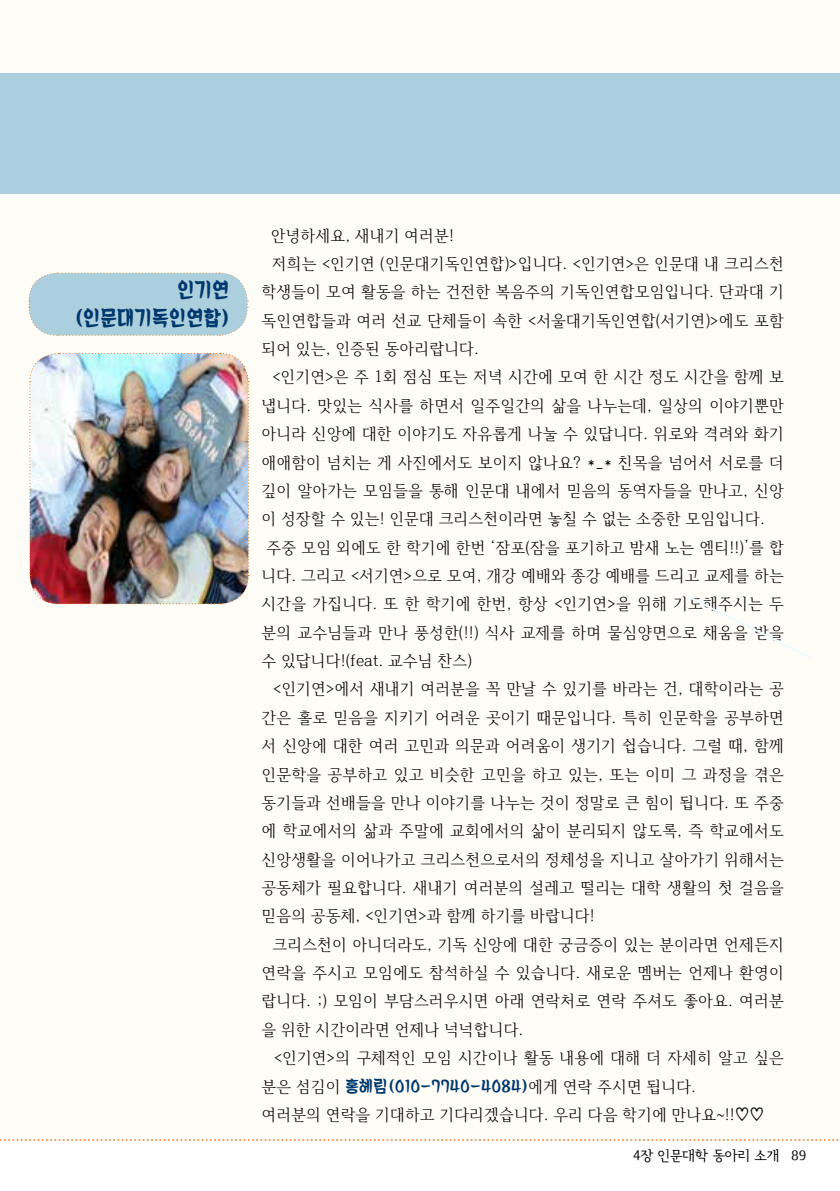
<style>
.page{position:relative;width:840px;height:1191px;background:#fff}
.page>*{position:absolute;margin:0;border:0;box-sizing:border-box;transform-origin:0 0}
.t1{font:20px/28.4px "TT Oboksanghoe B";color:#00386d;text-align:right;scale:.93 1}
.t2{font:16px "HCR Batang";color:#000;scale:.96 1}
.t3{font:16px "TT Oboksanghoe R";color:#00386d;scale:.96 1}
.t4{font:14px "Seoul Hangang M";color:#000}
.s1{font-family:"HCR Batang";color:#000}
</style>
<div class="page">
<svg style="left:0;top:1139px;width:839px;height:2px"></svg>
<div style="left:0;top:74px;width:43px;height:120px;background:#accfdd"></div>
<div style="left:686px;top:595px;width:126px;height:63px;background:#fefcf6"></div>
<img style="left:29px;top:352px;width:220px;height:253px">
<svg style="left:28px;top:272px;width:220px;height:64px;background:#b2d1dd"></svg>
<div style="left:43px;top:74px;width:796px;height:120px;background:#accfdd"></div>
<p class="t1" style="left:75px;top:275px;width:168px">인기연 (인문대기독인연합)</p>
<p class="t2" style="left:270px;top:223px;width:192px">안녕하세요, 새내기 여러분!</p>
<p class="t2" style="left:272px;top:252px;width:534px">저희는 &lt;인기연 (인문대기독인연합)&gt;입니다. &lt;인기연&gt;은 인문대 내 크리스천</p>
<p class="t2" style="left:261px;top:280px;width:545px">학생들이 모여 활동을 하는 건전한 복음주의 기독인연합모임입니다. 단과대 기</p>
<p class="t2" style="left:261px;top:308px;width:545px">독인연합들과 여러 선교 단체들이 속한 &lt;서울대기독인연합(서기연)&gt;에도 포함</p>
<p class="t2" style="left:261px;top:337px;width:228px">되어 있는, 인증된 동아리랍니다.</p>
<p class="t2" style="left:272px;top:365px;width:534px">&lt;인기연&gt;은 주 1회 점심 또는 저녁 시간에 모여 한 시간 정도 시간을 함께 보</p>
<p class="t2" style="left:261px;top:393px;width:545px">냅니다. 맛있는 식사를 하면서 일주일간의 삶을 나누는데, 일상의 이야기뿐만</p>
<p class="t2" style="left:261px;top:422px;width:545px">아니라 신앙에 대한 이야기도 자유롭게 나눌 수 있답니다. 위로와 격려와 화기</p>
<p class="t2" style="left:261px;top:450px;width:545px">애애함이 넘치는 게 사진에서도 보이지 않나요? *_* 친목을 넘어서 서로를 더</p>
<p class="t2" style="left:261px;top:478px;width:545px">깊이 알아가는 모임들을 통해 인문대 내에서 믿음의 동역자들을 만나고, 신앙</p>
<p class="t2" style="left:261px;top:507px;width:525px">이 성장할 수 있는! 인문대 크리스천이라면 놓칠 수 없는 소중한 모임입니다.</p>
<p class="t2" style="left:266px;top:535px;width:540px">주중 모임 외에도 한 학기에 한번 ‘잠포(잠을 포기하고 밤새 노는 엠티!!)’를 합</p>
<p class="t2" style="left:261px;top:563px;width:545px">니다. 그리고 &lt;서기연&gt;으로 모여, 개강 예배와 종강 예배를 드리고 교제를 하는</p>
<p class="t2" style="left:261px;top:592px;width:545px">시간을 가집니다. 또 한 학기에 한번, 항상 &lt;인기연&gt;을 위해 기도해주시는 두</p>
<p class="t2" style="left:261px;top:620px;width:545px">분의 교수님들과 만나 풍성한(!!) 식사 교제를 하며 물심양면으로 채움을 받을</p>
<p class="t2" style="left:261px;top:649px;width:221px">수 있답니다!(feat. 교수님 찬스)</p>
<p class="t2" style="left:273px;top:677px;width:533px">&lt;인기연&gt;에서 새내기 여러분을 꼭 만날 수 있기를 바라는 건, 대학이라는 공</p>
<p class="t2" style="left:261px;top:705px;width:545px">간은 홀로 믿음을 지키기 어려운 곳이기 때문입니다. 특히 인문학을 공부하면</p>
<p class="t2" style="left:261px;top:734px;width:545px">서 신앙에 대한 여러 고민과 의문과 어려움이 생기기 쉽습니다. 그럴 때, 함께</p>
<p class="t2" style="left:261px;top:762px;width:545px">인문학을 공부하고 있고 비슷한 고민을 하고 있는, 또는 이미 그 과정을 겪은</p>
<p class="t2" style="left:261px;top:790px;width:545px">동기들과 선배들을 만나 이야기를 나누는 것이 정말로 큰 힘이 됩니다. 또 주중</p>
<p class="t2" style="left:261px;top:819px;width:545px">에 학교에서의 삶과 주말에 교회에서의 삶이 분리되지 않도록, 즉 학교에서도</p>
<p class="t2" style="left:261px;top:847px;width:545px">신앙생활을 이어나가고 크리스천으로서의 정체성을 지니고 살아가기 위해서는</p>
<p class="t2" style="left:261px;top:875px;width:545px">공동체가 필요합니다. 새내기 여러분의 설레고 떨리는 대학 생활의 첫 걸음을</p>
<p class="t2" style="left:261px;top:904px;width:348px">믿음의 공동체, &lt;인기연&gt;과 함께 하기를 바랍니다!</p>
<p class="t2" style="left:272px;top:932px;width:534px">크리스천이 아니더라도, 기독 신앙에 대한 궁금증이 있는 분이라면 언제든지</p>
<p class="t2" style="left:261px;top:960px;width:545px">연락을 주시고 모임에도 참석하실 수 있습니다. 새로운 멤버는 언제나 환영이</p>
<p class="t2" style="left:261px;top:989px;width:545px">랍니다. ;) 모임이 부담스러우시면 아래 연락처로 연락 주셔도 좋아요. 여러분</p>
<p class="t2" style="left:261px;top:1017px;width:274px">을 위한 시간이라면 언제나 넉넉합니다.</p>
<p class="t2" style="left:273px;top:1045px;width:532px">&lt;인기연&gt;의 구체적인 모임 시간이나 활동 내용에 대해 더 자세히 알고 싶은</p>
<p class="t3" style="left:261px;top:1076px;width:454px"><span class="s1">분은 섬김이</span> 홍혜림(010-7740-4084)<span class="s1">에게 연락 주시면 됩니다.</span></p>
<p class="t2" style="left:261px;top:1102px;width:525px">여러분의 연락을 기대하고 기다리겠습니다. 우리 다음 학기에 만나요~!!♡♡</p>
<p class="t4" style="left:633px;top:1147px;width:175px">4장 인문대학 동아리 소개 89</p>
</div>
